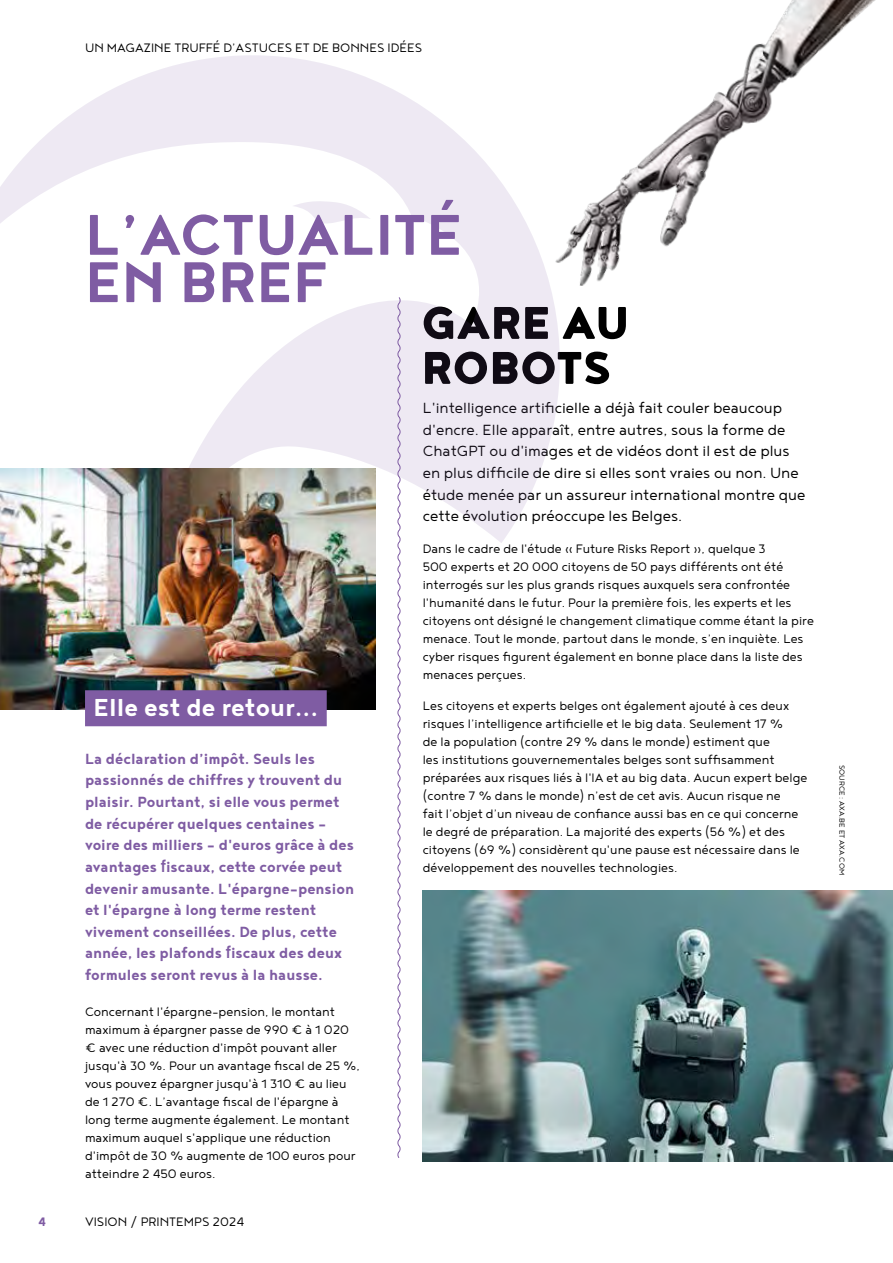
<style>
.page{position:relative;width:893px;height:1263px;background:#fff}
.page>*{position:absolute;margin:0;border:0;box-sizing:border-box;transform-origin:0 0}
.t1{font:700 70.05px "Noyh";color:#7f5ca3}
.t2{font:900 56.1px/45px "Noyh";color:#000}
.t3{font:700 30px "Noyh";color:#fff}
.t4{font:700 18px/21.6px "Noyh";color:#7f5ca3}
.t5{font:300 18px/21.6px "Noyh";color:#000}
.t6{font:300 15px/18px "Noyh";color:#000}
.t7{font:700 15px "Noyh";color:#7f5ca3}
.t8{font:300 9px "Noyh";color:#000}
.s1{font-family:"DIN2014";font-weight:600}
</style>
<div class="page">
<svg style="left:0;top:55px;width:560px;height:488px"></svg>
<svg style="left:292px;top:200px;width:79px;height:24px"></svg>
<img style="left:423px;top:890px;width:470px;height:271px">
<img style="left:491px;top:0;width:385px;height:347px">
<img style="left:0;top:468px;width:376px;height:242px">
<svg style="left:396px;top:296px;width:6px;height:862px"></svg>
<div style="left:85px;top:690px;width:242px;height:36px;background:#7f5ca3"></div>
<p class="t6" style="left:85px;top:38px;width:339px">UN MAGAZINE TRUFFÉ D’ASTUCES ET DE BONNES IDÉES</p>
<h1 class="t1" style="left:85px;top:194px;width:379px">L’ACTUALITÉ</h1>
<h1 class="t1" style="left:85px;top:242px;width:243px">EN BREF</h1>
<h3 class="t3" style="left:94px;top:690px;width:226px">Elle est de retour...</h3>
<p class="t4" style="left:85px;top:747px;width:271px">La déclaration d’impôt. Seuls les passionnés de chiffres y trouvent du plaisir. Pourtant, si elle vous permet de récupérer quelques centaines - voire des milliers - d'euros grâce à des avantages <span class="s1">f</span>iscaux, cette corvée peut devenir amusante. L'épargne-pension et l'épargne à long terme restent vivement conseillées. De plus, cette année, les plafonds <span class="s1">f</span>iscaux des deux formules seront revus à la hausse.</p>
<p class="t6" style="left:85px;top:1002px;width:276px">Concernant l'épargne-pension, le montant maximum à épargner passe de 990 € à 1 020 € avec une réduction d'impôt pouvant aller jusqu'à 30 %. Pour un avantage fiscal de 25 %, vous pouvez épargner jusqu'à 1 310 € au lieu de 1 270 €. L’avantage fiscal de l'épargne à long terme augmente également. Le montant maximum auquel s'applique une réduction d'impôt de 30 % augmente de 100 euros pour atteindre 2 450 euros.</p>
<p class="t7" style="left:38px;top:1213px;width:9px">4</p>
<p class="t6" style="left:85px;top:1212px;width:161px">VISION / PRINTEMPS 2024</p>
<h2 class="t2" style="left:421px;top:299px;width:210px">GARE AU<br>ROBOTS</h2>
<p class="t5" style="left:423px;top:397px;width:384px">L'intelligence artificielle a déjà fait couler beaucoup d'encre. Elle apparaît, entre autres, sous la forme de ChatGPT ou d'images et de vidéos dont il est de plus en plus difficile de dire si elles sont vraies ou non. Une étude menée par un assureur international montre que cette évolution préoccupe les Belges.</p>
<p class="t6" style="left:423px;top:539px;width:393px">Dans le cadre de l'étude « Future Risks Report », quelque 3<br>500 experts et 20 000 citoyens de 50 pays différents ont été interrogés sur les plus grands risques auxquels sera confrontée l'humanité dans le futur. Pour la première fois, les experts et les citoyens ont désigné le changement climatique comme étant la pire menace. Tout le monde, partout dans le monde, s’en inquiète. Les cyber risques figurent également en bonne place dans la liste des menaces perçues.</p>
<p class="t6" style="left:423px;top:696px;width:386px">Les citoyens et experts belges ont également ajouté à ces deux risques l’intelligence artificielle et le big data. Seulement 17 %<br>de la population (contre 29 % dans le monde) estiment que<br>les institutions gouvernementales belges sont suffisamment préparées aux risques liés à l'IA et au big data. Aucun expert belge (contre 7 % dans le monde) n’est de cet avis. Aucun risque ne<br>fait l’objet d’un niveau de confiance aussi bas en ce qui concerne le degré de préparation. La majorité des experts (56 %) et des citoyens (69 %) considèrent qu'une pause est nécessaire dans le développement des nouvelles technologies.</p>
<p class="t8" style="left:847px;top:765px;width:112px;rotate:90deg">SOURCE : AXA.BE ET AXA.COM</p>
</div>
